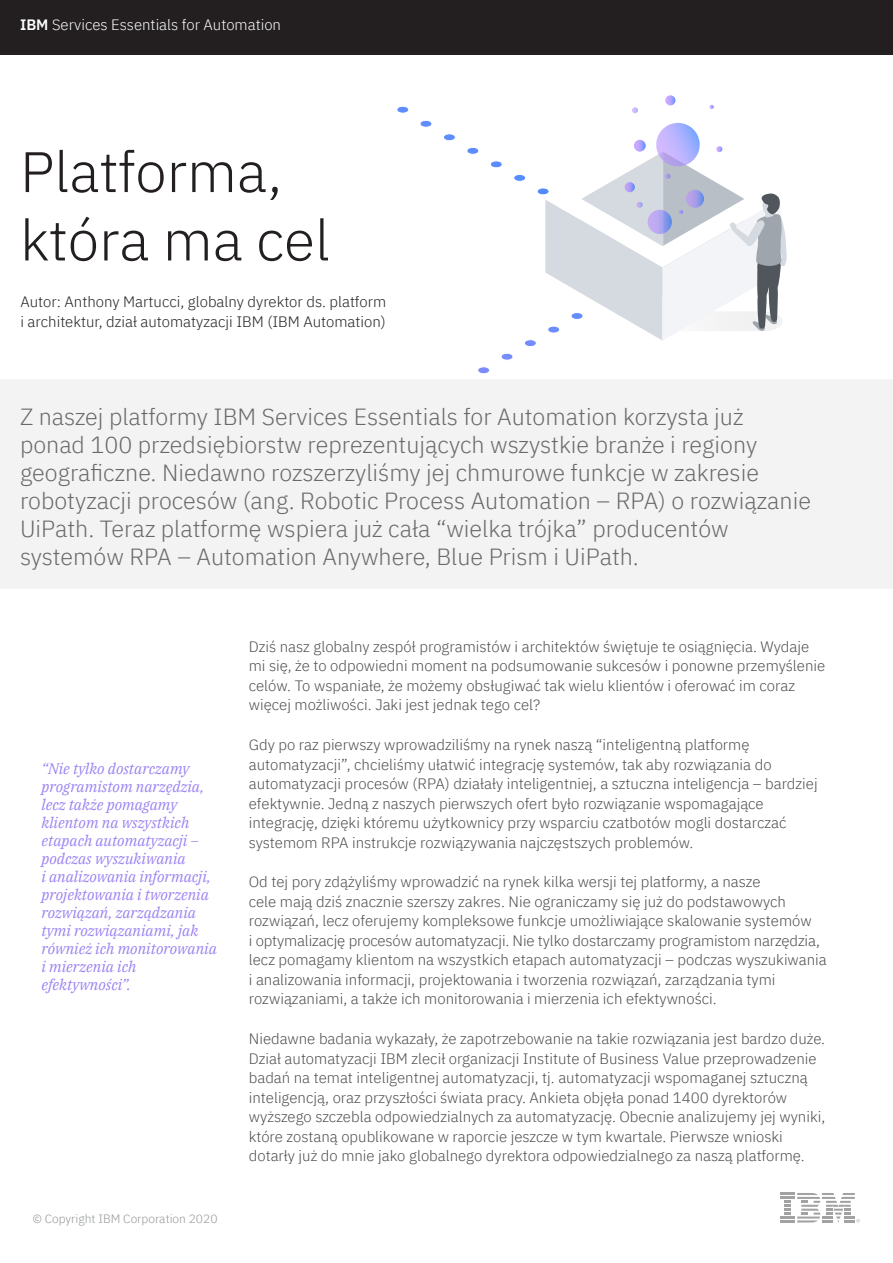
<style>
.page{position:relative;width:893px;height:1263px;background:#fff}
.page>*{position:absolute;margin:0;border:0;box-sizing:border-box;transform-origin:0 0}
.t1{font:300 57px/68.4px "IBM Plex Sans";color:#231f20}
.t2{font:300 23.25px/27.9px "IBM Plex Sans";color:#69696c}
.t3{font:300 15px/19.5px "IBM Plex Sans";color:#4b4c4d}
.t4{font:italic 15px/18px "IBM Plex Serif";color:#9c82f2}
.t5{font:300 15px/19.5px "IBM Plex Sans";color:#231f20}
.t6{font:300 15px "IBM Plex Sans";color:#fff}
.t7{font:300 12px "IBM Plex Sans";color:#939598}
.s1{font-weight:600}
</style>
<div class="page">
<svg style="left:781px;top:1193px;width:79px;height:30px"></svg>
<svg style="left:420px;top:120px;width:12px;height:7px"></svg>
<svg style="left:397px;top:106px;width:12px;height:7px"></svg>
<svg style="left:710px;top:105px;width:4px;height:4px"></svg>
<svg style="left:632px;top:107px;width:6px;height:6px"></svg>
<svg style="left:665px;top:95px;width:10px;height:10px"></svg>
<svg style="left:444px;top:123px;width:343px;height:251px"></svg>
<div style="left:0;top:0;width:893px;height:54px;background:#231f20"></div>
<div style="left:0;top:379px;width:893px;height:209px;background:#f3f3f3"></div>
<p class="t6" style="left:20px;top:13px;width:263px"><span class="s1">IBM</span> Services Essentials for Automation</p>
<h1 class="t1" style="left:20px;top:133px;width:311px">Platforma, która ma cel</h1>
<p class="t5" style="left:20px;top:291px;width:367px">Autor: Anthony Martucci, globalny dyrektor ds. platform i architektur, dział automatyzacji IBM (IBM Automation)</p>
<p class="t2" style="left:20px;top:401px;width:792px">Z naszej platformy IBM Services Essentials for Automation korzysta już ponad 100 przedsiębiorstw reprezentujących wszystkie branże i regiony geograficzne. Niedawno rozszerzyliśmy jej chmurowe funkcje w zakresie robotyzacji procesów (ang. Robotic Process Automation – RPA) o rozwiązanie UiPath. Teraz platformę wspiera już cała “wielka trójka” producentów systemów RPA – Automation Anywhere, Blue Prism i UiPath.</p>
<p class="t4" style="left:41px;top:758px;width:177px">“Nie tylko dostarczamy programistom narzędzia, lecz także pomagamy klientom na wszystkich etapach automatyzacji – podczas wyszukiwania<br>i analizowania informacji, projektowania i tworzenia rozwiązań, zarządzania tymi rozwiązaniami, jak również ich monitorowania i mierzenia ich efektywności”.</p>
<p class="t7" style="left:33px;top:1210px;width:186px">© Copyright IBM Corporation 2020</p>
<p class="t3" style="left:249px;top:635px;width:578px">Dziś nasz globalny zespół programistów i architektów świętuje te osiągnięcia. Wydaje mi się, że to odpowiedni moment na podsumowanie sukcesów i ponowne przemyślenie celów. To wspaniałe, że możemy obsługiwać tak wielu klientów i oferować im coraz więcej możliwości. Jaki jest jednak tego cel?</p>
<p class="t3" style="left:249px;top:734px;width:570px">Gdy po raz pierwszy wprowadziliśmy na rynek naszą “inteligentną platformę automatyzacji”, chcieliśmy ułatwić integrację systemów, tak aby rozwiązania do automatyzacji procesów (RPA) działały inteligentniej, a sztuczna inteligencja – bardziej efektywnie. Jedną z naszych pierwszych ofert było rozwiązanie wspomagające integrację, dzięki któremu użytkownicy przy wsparciu czatbotów mogli dostarczać systemom RPA instrukcje rozwiązywania najczęstszych problemów.</p>
<p class="t3" style="left:249px;top:871px;width:579px">Od tej pory zdążyliśmy wprowadzić na rynek kilka wersji tej platformy, a nasze<br>cele mają dziś znacznie szerszy zakres. Nie ograniczamy się już do podstawowych rozwiązań, lecz oferujemy kompleksowe funkcje umożliwiające skalowanie systemów<br>i optymalizację procesów automatyzacji. Nie tylko dostarczamy programistom narzędzia, lecz pomagamy klientom na wszystkich etapach automatyzacji – podczas wyszukiwania i analizowania informacji, projektowania i tworzenia rozwiązań, zarządzania tymi rozwiązaniami, a także ich monitorowania i mierzenia ich efektywności.</p>
<p class="t3" style="left:249px;top:1028px;width:578px">Niedawne badania wykazały, że zapotrzebowanie na takie rozwiązania jest bardzo duże.<br>Dział automatyzacji IBM zlecił organizacji Institute of Business Value przeprowadzenie badań na temat inteligentnej automatyzacji, tj. automatyzacji wspomaganej sztuczną inteligencją, oraz przyszłości świata pracy. Ankieta objęła ponad 1400 dyrektorów wyższego szczebla odpowiedzialnych za automatyzację. Obecnie analizujemy jej wyniki, które zostaną opublikowane w raporcie jeszcze w tym kwartale. Pierwsze wnioski dotarły już do mnie jako globalnego dyrektora odpowiedzialnego za naszą platformę.</p>
</div>
